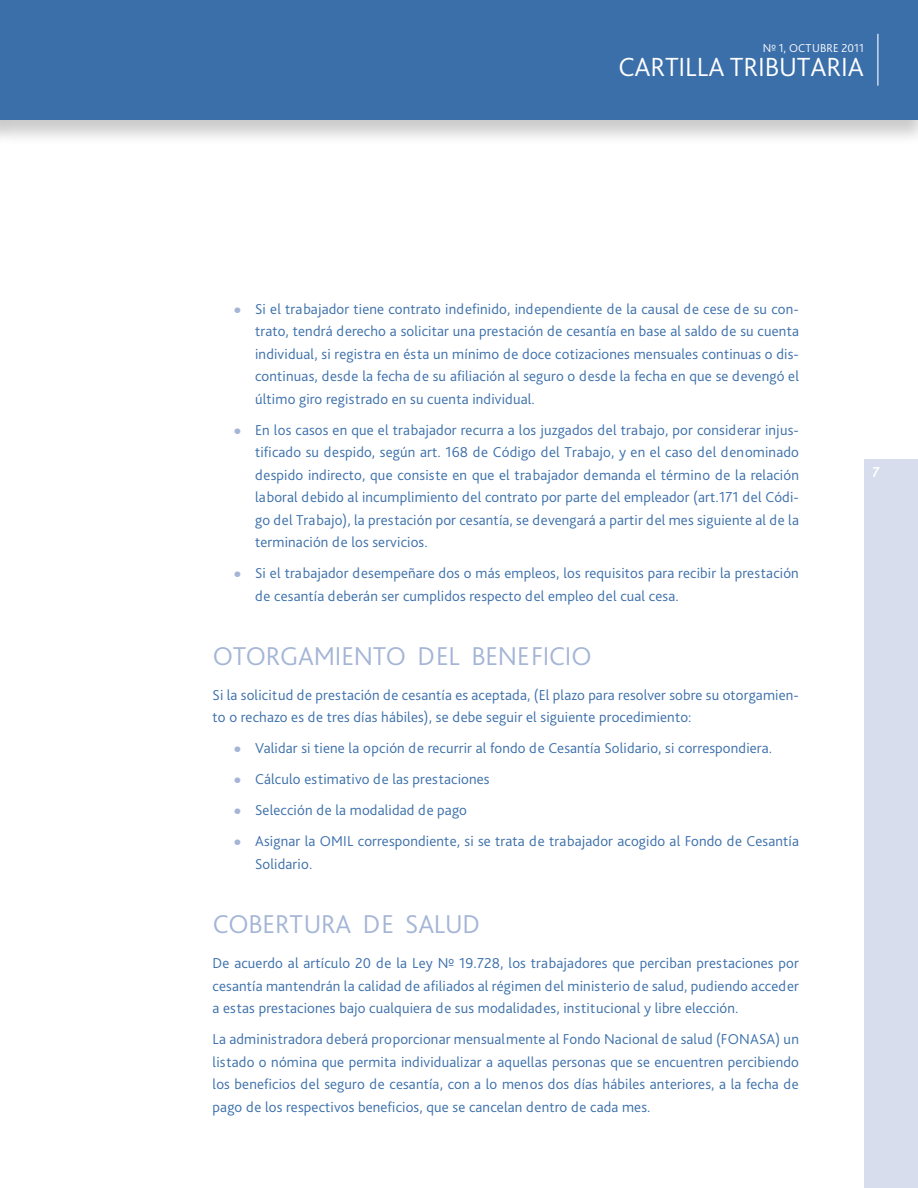
<style>
.page{position:relative;width:918px;height:1188px;background:#fff}
.page>*{position:absolute;margin:0;border:0;box-sizing:border-box;transform-origin:0 0}
.t1{font:300 27.45px "Bliss Pro";color:#fff}
.t2{font:300 27px "Bliss Pro";letter-spacing:-.01em;color:#a4b5d6}
.t3{font:300 15px/22.5px "Bliss Pro";letter-spacing:.01em;color:#3b6faa;text-align:justify}
.t4{font:italic 700 15px "Bliss Pro";color:#fff}
.t5{font:300 12px "Bliss Pro";color:#fff}
.s1{color:#a4b5d6}
</style>
<div class="page">
<div style="left:0;top:0;width:918px;height:146px;background:#000;opacity:.21"></div>
<div style="left:0;top:0;width:918px;height:119px;background:#3b6faa"></div>
<hr style="left:877px;top:34px;width:1px;height:52px;background:#fff">
<div style="left:864px;top:459px;width:54px;height:729px;background:#d7dded"></div>
<p class="t5" style="left:763px;top:40px;width:35px">nº 1, OCTU</p>
<p class="t5" style="left:820px;top:40px;width:45px">bre 2011</p>
<h1 class="t1" style="left:618px;top:49px;width:15px">CARTILLA</h1>
<h1 class="t1" style="left:730px;top:49px;width:15px">TRIBUTARIA</h1>
<p class="t3" style="left:255px;top:297px;width:545px;text-indent:-21px"><span class="s1">•</span> Si el trabajador tiene contrato indefinido, independiente de la causal de cese de su con&shy;trato, tendrá derecho a solicitar una prestación de cesantía en base al saldo de su cuenta individual, si registra en ésta un mínimo de doce cotizaciones mensuales continuas o dis&shy;continuas, desde la fecha de su afiliación al seguro o desde la fecha en que se devengó el último giro registrado en su cuenta individual.</p>
<p class="t3" style="left:255px;top:418px;width:545px;text-indent:-21px"><span class="s1">•</span> En los casos en que el trabajador recurra a los juzgados del trabajo, por considerar injus&shy;tificado su despido, según art. 168 de Código del Trabajo, y en el caso del denominado despido indirecto, que consiste en que el trabajador demanda el término de la relación laboral debido al incumplimiento del contrato por parte del empleador (art.171 del Códi&shy;go del Trabajo), la prestación por cesantía, se devengará a partir del mes siguiente al de la terminación de los servicios.</p>
<p class="t3" style="left:255px;top:561px;width:545px;text-indent:-21px"><span class="s1">•</span> Si el trabajador desempeñare dos o más empleos, los requisitos para recibir la prestación de cesantía deberán ser cumplidos respecto del empleo del cual cesa.</p>
<h2 class="t2" style="left:213px;top:639px;width:380px">Otorgamiento del beneficio</h2>
<p class="t3" style="left:213px;top:683px;width:588px">Si la solicitud de prestación de cesantía es aceptada, (El plazo para resolver sobre su otorgamien&shy;to o rechazo es de tres días hábiles), se debe seguir el siguiente procedimiento:</p>
<p class="t3" style="left:234px;top:737px;width:540px"><span class="s1">•</span> Validar si tiene la opción de recurrir al fondo de Cesantía Solidario, si correspondiera.</p>
<p class="t3" style="left:234px;top:768px;width:257px"><span class="s1">•</span> Cálculo estimativo de las prestaciones</p>
<p class="t3" style="left:234px;top:799px;width:235px"><span class="s1">•</span> Selección de la modalidad de pago</p>
<p class="t3" style="left:234px;top:830px;width:96px"><span class="s1">•</span> Asignar la OMIL</p>
<p class="t3" style="left:358px;top:830px;width:443px">correspondiente, si se trata de trabajador acogido al Fondo de Cesantía</p>
<p class="t3" style="left:255px;top:852px;width:59px">Solidario.</p>
<h2 class="t2" style="left:213px;top:907px;width:269px">Cobertura de Salud</h2>
<p class="t3" style="left:213px;top:952px;width:588px">De acuerdo al artículo 20 de la Ley Nº 19.728, los trabajadores que perciban prestaciones por cesantía mantendrán la calidad de afiliados al régimen del ministerio de salud, pudiendo acceder a estas prestaciones bajo cualquiera de sus modalidades, institucional y libre elección.</p>
<p class="t3" style="left:213px;top:1028px;width:527px">La administradora deberá proporcionar mensualmente al Fondo Nacional de salud (FONA</p>
<p class="t3" style="left:213px;top:1028px;width:588px;text-indent:546px">SA) un listado o nómina que permita individualizar a aquellas personas que se encuentren percibiendo los beneficios del seguro de cesantía, con a lo menos dos días hábiles anteriores, a la fecha de pago de los respectivos beneficios, que se cancelan dentro de cada mes.</p>
<p class="t4" style="left:872px;top:463px;width:9px">7</p>
</div>
